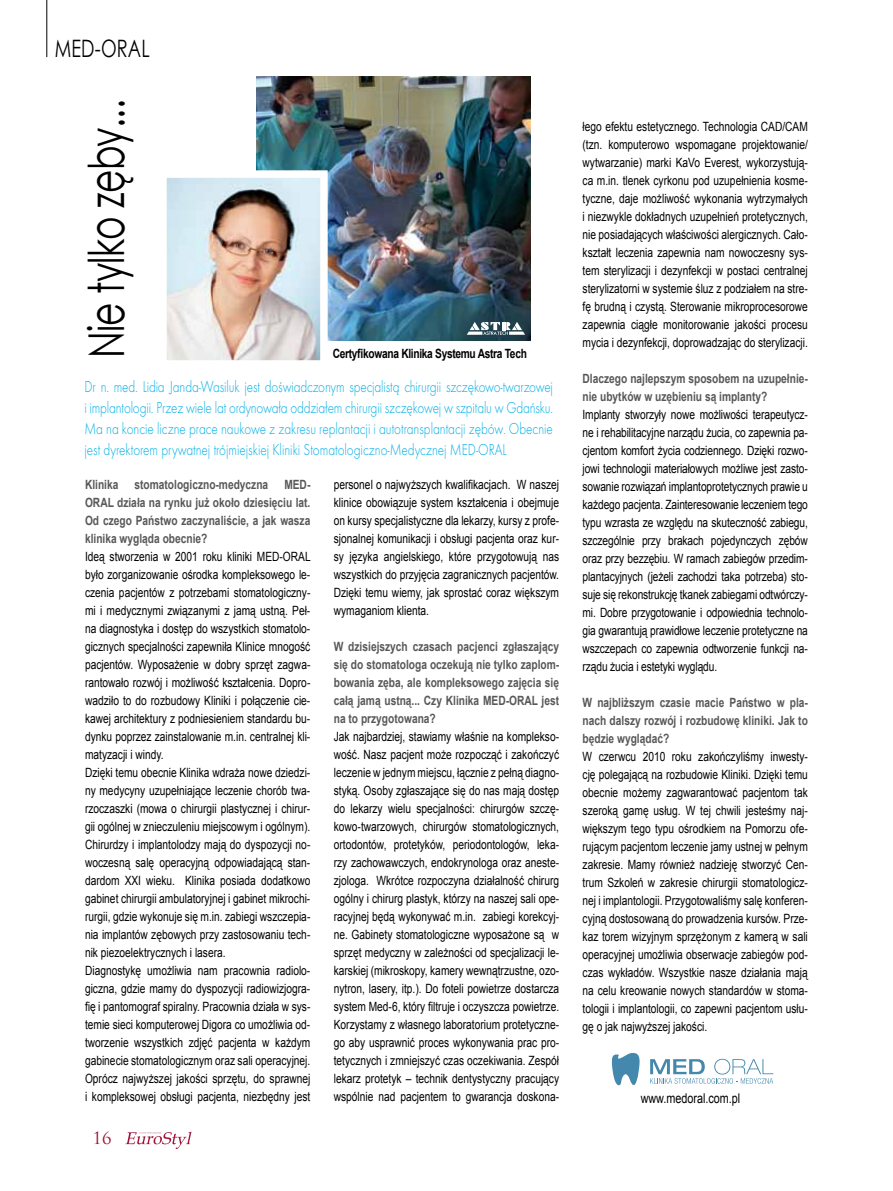
<style>
.page{position:relative;width:893px;height:1191px;background:#fff}
.page>*{position:absolute;margin:0;border:0;box-sizing:border-box;transform-origin:0 0}
.t1{font:49.5px "Century Gothic";letter-spacing:-.02em;color:#000;scale:.73 1}
.t2{font:24px "Century Gothic";letter-spacing:.01em;color:#000;scale:.75 1}
.t3{font:300 16.5px/21px "Futura";color:#00b0e6;text-align:justify;scale:.8 1}
.t4{font:16.5px "Trajan Pro";color:#a1123b}
.t5{font:13.5px "Arial";color:#000;scale:.8 1}
.t6{font:12.75px/18px "Arial";color:#000;text-align:justify;scale:.8 1}
.t7{font:700 12.75px/18px "Arial";color:#58585a;text-align:justify;scale:.8 1}
.t8{font:700 12.75px "Arial";letter-spacing:-.03em;color:#000;scale:.8 1}
</style>
<div class="page">
<svg style="left:125px;top:1132px;width:66px;height:17px"></svg>
<hr style="left:46px;top:0;width:1px;height:57px;background:#000">
<img style="left:256px;top:76px;width:274px;height:264px">
<img style="left:168px;top:179px;width:151px;height:180px">
<div style="left:159px;top:170px;width:169px;height:198px;border:8px solid #fff"></div>
<svg style="left:467px;top:322px;width:58px;height:13px"></svg>
<svg style="left:611px;top:1053px;width:163px;height:33px"></svg>
<h2 class="t2" style="left:55px;top:32px;width:128px">MED-ORAL</h2>
<h1 class="t1" style="left:72px;top:358px;width:356px;rotate:-90deg">NIE TYLKO ZĘBY...</h1>
<p class="t3" style="left:84px;top:376px;width:587px">Dr n. med. Lidia Janda-Wasiluk jest doświadczonym specjalistą chirurgii szczękowo-twarzowej i implantologii. Przez wiele lat ordynowała oddziałem chirurgii szczękowej w szpitalu w Gdańsku.<br>Ma na koncie liczne prace naukowe z zakresu replantacji i autotransplantacji zębów. Obecnie jest dyrektorem prywatnej trójmiejskiej Kliniki Stomatologiczno-Medycznej MED-ORAL</p>
<p class="t6" style="left:334px;top:475px;width:283px">personel o najwyższych kwalifikacjach. W naszej klinice obowiązuje system kształcenia i obejmuje on kursy specjalistyczne dla lekarzy, kursy z profe&shy;sjonalnej komunikacji i obsługi pacjenta oraz kur&shy;sy języka angielskiego, które przygotowują nas wszystkich do przyjęcia zagranicznych pacjentów.<br>Dzięki temu wiemy, jak sprostać coraz większym wymaganiom klienta.</p>
<p class="t7" style="left:334px;top:638px;width:283px">W dzisiejszych czasach pacjenci zgłaszający się do stomatologa oczekują nie tylko zaplom&shy;bowania zęba, ale kompleksowego zajęcia się całą jamą ustną... Czy Klinika MED-ORAL jest na to przygotowana?</p>
<p class="t6" style="left:334px;top:727px;width:283px">Jak najbardziej, stawiamy właśnie na komplekso&shy;wość. Nasz pacjent może rozpocząć i zakończyć leczenie w jednym miejscu, łącznie z pełną diagno&shy;styką. Osoby zgłaszające się do nas mają dostęp do lekarzy wielu specjalności: chirurgów szczę&shy;kowo-twarzowych, chirurgów stomatologicznych, ortodontów, protetyków, periodontologów, leka&shy;rzy zachowawczych, endokrynologa oraz aneste&shy;zjologa. Wkrótce rozpoczyna działalność chirurg ogólny i chirurg plastyk, którzy na naszej sali ope&shy;racyjnej będą wykonywać m.in. zabiegi korekcyj&shy;ne. Gabinety stomatologiczne wyposażone są w sprzęt medyczny w zależności od specjalizacji le&shy;karskiej (mikroskopy, kamery wewnątrzustne, ozo&shy;nytron, lasery, itp.). Do foteli powietrze dostarcza system Med-6, który filtruje i oczyszcza powietrze.<br>Korzystamy z własnego laboratorium protetyczne&shy;go aby usprawnić proces wykonywania prac pro&shy;tetycznych i zmniejszyć czas oczekiwania. Zespół lekarz protetyk – technik dentystyczny pracujący wspólnie nad pacjentem to gwarancja doskona-</p>
<p class="t8" style="left:333px;top:345px;width:244px">Certyfikowana Klinika Systemu Astra Tech</p>
<p class="t7" style="left:85px;top:476px;width:283px;text-indent:199px">MED-ORAL działa na rynku już około dziesięciu lat.<br>Od czego Państwo zaczynaliście, a jak wasza klinika wygląda obecnie?</p>
<p class="t6" style="left:85px;top:547px;width:284px;text-align:left">Ideą stworzenia w 2001 roku kliniki MED-ORAL było zorganizowanie ośrodka kompleksowego le&shy;czenia pacjentów z potrzebami stomatologiczny&shy;mi i medycznymi związanymi z jamą ustną. Peł&shy;na diagnostyka i dostęp do wszystkich stomatolo&shy;gicznych specjalności zapewniła Klinice mnogość pacjentów. Wyposażenie w dobry sprzęt zagwa&shy;rantowało rozwój i możliwość kształcenia. Dopro&shy;wadziło to do rozbudowy Kliniki i połączenie cie&shy;kawej architektury z podniesieniem standardu bu&shy;dynku poprzez zainstalowanie m.in. centralnej kli&shy;matyzacji i windy.<br>Dzięki temu obecnie Klinika wdraża nowe dziedzi&shy;ny medycyny uzupełniające leczenie chorób twa&shy;rzoczaszki (mowa o chirurgii plastycznej i chirur&shy;gii ogólnej w znieczuleniu miejscowym i ogólnym).<br>Chirurdzy i implantolodzy mają do dyspozycji no&shy;woczesną salę operacyjną odpowiadającą stan&shy;dardom XXI wieku. Klinika posiada dodatkowo gabinet chirurgii ambulatoryjnej i gabinet mikrochi&shy;rurgii, gdzie wykonuje się m.in. zabiegi wszczepia&shy;nia implantów zębowych przy zastosowaniu tech&shy;nik piezoelektrycznych i lasera.<br>Diagnostykę umożliwia nam pracownia radiolo&shy;giczna, gdzie mamy do dyspozycji radiowizjogra&shy;fię i pantomograf spiralny. Pracownia działa w sys&shy;temie sieci komputerowej Digora co umożliwia od&shy;tworzenie wszystkich zdjęć pacjenta w każdym gabinecie stomatologicznym oraz sali operacyjnej.<br>Oprócz najwyższej jakości sprzętu, do sprawnej i kompleksowej obsługi pacjenta, niezbędny jest</p>
<p class="t7" style="left:85px;top:476px;width:43px">Klinika</p>
<p class="t7" style="left:135px;top:476px;width:169px">stomatologiczno-medyczna</p>
<p class="t4" style="left:93px;top:1127px;width:20px">16</p>
<p class="t6" style="left:583px;top:118px;width:283px">łego efektu estetycznego. Technologia CAD/CAM (tzn. komputerowo wspomagane projektowanie/ wytwarzanie) marki KaVo Everest, wykorzystują&shy;ca m.in. tlenek cyrkonu pod uzupełnienia kosme&shy;tyczne, daje możliwość wykonania wytrzymałych i niezwykle dokładnych uzupełnień protetycznych, nie posiadających właściwości alergicznych. Cało&shy;kształt leczenia zapewnia nam nowoczesny sys&shy;tem sterylizacji i dezynfekcji w postaci centralnej sterylizatorni w systemie śluz z podziałem na stre&shy;fę brudną i czystą. Sterowanie mikroprocesorowe zapewnia ciągłe monitorowanie jakości procesu mycia i dezynfekcji, doprowadzając do sterylizacji.</p>
<p class="t7" style="left:583px;top:370px;width:283px">Dlaczego najlepszym sposobem na uzupełnie&shy;nie ubytków w uzębieniu są implanty?</p>
<p class="t6" style="left:583px;top:406px;width:283px">Implanty stworzyły nowe możliwości terapeutycz&shy;ne i rehabilitacyjne narządu żucia, co zapewnia pa&shy;cjentom komfort życia codziennego. Dzięki rozwo&shy;jowi technologii materiałowych możliwe jest zasto&shy;sowanie rozwiązań implantoprotetycznych prawie u każdego pacjenta. Zainteresowanie leczeniem tego typu wzrasta ze względu na skuteczność zabiegu, szczególnie przy brakach pojedynczych zębów oraz przy bezzębiu. W ramach zabiegów przedim&shy;plantacyjnych (jeżeli zachodzi taka potrzeba) sto&shy;suje się rekonstrukcję tkanek zabiegami odtwórczy&shy;mi. Dobre przygotowanie i odpowiednia technolo&shy;gia gwarantują prawidłowe leczenie protetyczne na wszczepach co zapewnia odtworzenie funkcji na&shy;rządu żucia i estetyki wyglądu.</p>
<p class="t7" style="left:583px;top:694px;width:283px">W najbliższym czasie macie Państwo w pla&shy;nach dalszy rozwój i rozbudowę kliniki. Jak to będzie wyglądać?</p>
<p class="t6" style="left:583px;top:748px;width:283px">W czerwcu 2010 roku zakończyliśmy inwesty&shy;cję polegającą na rozbudowie Kliniki. Dzięki temu obecnie możemy zagwarantować pacjentom tak szeroką gamę usług. W tej chwili jesteśmy naj&shy;większym tego typu ośrodkiem na Pomorzu ofe&shy;rującym pacjentom leczenie jamy ustnej w pełnym zakresie. Mamy również nadzieję stworzyć Cen&shy;trum Szkoleń w zakresie chirurgii stomatologicz&shy;nej i implantologii. Przygotowaliśmy salę konferen&shy;cyjną dostosowaną do prowadzenia kursów. Prze&shy;kaz torem wizyjnym sprzężonym z kamerą w sali operacyjnej umożliwia obserwacje zabiegów pod&shy;czas wykładów. Wszystkie nasze działania mają na celu kreowanie nowych standardów w stoma&shy;tologii i implantologii, co zapewni pacjentom usłu&shy;gę o jak najwyższej jakości.</p>
<p class="t5" style="left:641px;top:1089px;width:126px">www.medoral.com.pl</p>
</div>
